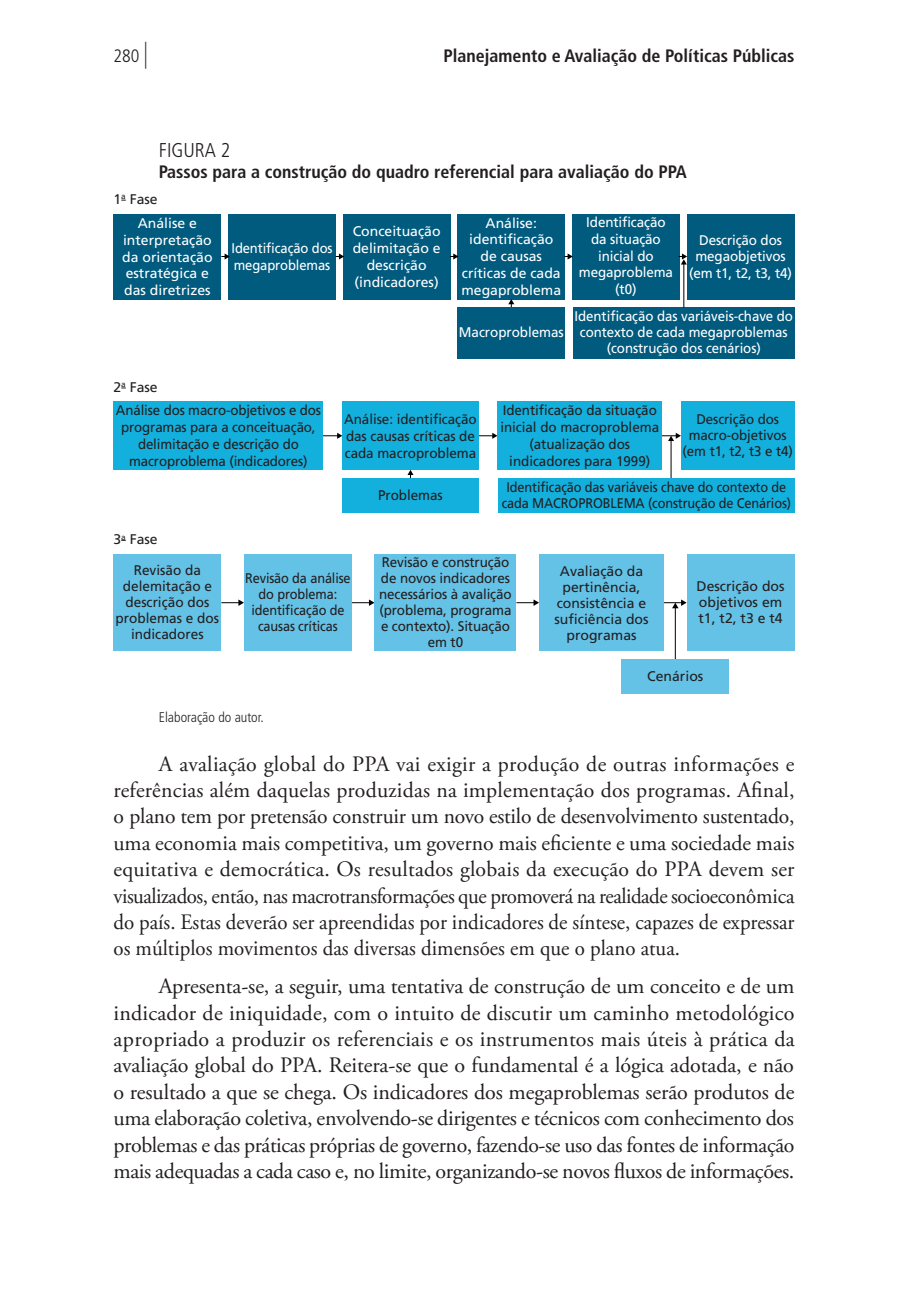
<style>
.page{position:relative;width:908px;height:1304px;background:#fff}
.page>*{position:absolute;margin:0;border:0;box-sizing:border-box;transform-origin:0 0}
.texto_corrido{font:22px/26.4px "Adobe Garamond Pro";letter-spacing:-.015em;color:#231f20;text-align:justify}
.titulo_1_grafico{font:300 condensed 20px "Frutiger LT Pro";color:#231f20}
.titulo_2_grafico_soz{font:700 condensed 18px "Frutiger LT Pro";color:#231f20}
.t1{font:300 condensed 18px "Frutiger LT Pro";color:#231f20}
.t2{font:14px/16.8px "Frutiger LT Pro";letter-spacing:-.005em;color:#231f20;text-align:center;scale:.96 1}
.t3{font:14px/16px "Frutiger LT Pro";letter-spacing:-.005em;color:#231f20;text-align:center}
.t4{font:14px/16.8px "Frutiger LT Pro";letter-spacing:-.005em;color:#fff;text-align:center}
.t5{font:14px/16.8px "Frutiger LT Pro";letter-spacing:-.005em;color:#231f20;text-align:center;scale:.95 1}
.t6{font:14px/16px "Frutiger LT Pro";letter-spacing:-.005em;color:#231f20;text-align:center;scale:.91 1}
.t7{font:14px/16.8px "Frutiger LT Pro";letter-spacing:-.005em;color:#fff;text-align:center;scale:.96 1}
.t8{font:14px/16px "Frutiger LT Pro";letter-spacing:-.005em;color:#fff;text-align:center;scale:.95 1}
.t9{font:14px/16.8px "Frutiger LT Pro";letter-spacing:-.005em;color:#fff;scale:.93 1}
.fonte_grafico_sozinh{font:300 condensed 14px "Frutiger LT Pro";color:#231f20}
.s1{font-size:27px}
</style>
<div class="page">
<div style="left:113px;top:214px;width:108px;height:85px;background:#005b7f"></div>
<div style="left:228px;top:214px;width:108px;height:85px;background:#005b7f"></div>
<div style="left:342px;top:214px;width:108px;height:85px;background:#005b7f"></div>
<div style="left:457px;top:214px;width:108px;height:85px;background:#005b7f"></div>
<div style="left:571px;top:214px;width:108px;height:85px;background:#005b7f"></div>
<div style="left:686px;top:214px;width:108px;height:85px;background:#005b7f"></div>
<div style="left:573px;top:308px;width:221px;height:51px;background:#005b7f"></div>
<svg style="left:221px;top:253px;width:9px;height:7px"></svg>
<svg style="left:323px;top:433px;width:19px;height:6px"></svg>
<svg style="left:221px;top:599px;width:23px;height:7px"></svg>
<svg style="left:351px;top:599px;width:23px;height:7px"></svg>
<svg style="left:516px;top:599px;width:23px;height:7px"></svg>
<svg style="left:478px;top:433px;width:19px;height:6px"></svg>
<svg style="left:335px;top:253px;width:9px;height:7px"></svg>
<svg style="left:450px;top:253px;width:8px;height:7px"></svg>
<svg style="left:564px;top:253px;width:8px;height:7px"></svg>
<hr style="left:683px;top:264px;width:1px;height:44px;background:#000">
<svg style="left:678px;top:253px;width:8px;height:12px"></svg>
<svg style="left:508px;top:299px;width:6px;height:9px"></svg>
<div style="left:457px;top:308px;width:108px;height:51px;background:#005b7f"></div>
<hr style="left:670px;top:440px;width:1px;height:38px;background:#000">
<svg style="left:661px;top:433px;width:19px;height:8px"></svg>
<hr style="left:674px;top:607px;width:1px;height:52px;background:#000">
<svg style="left:663px;top:599px;width:23px;height:9px"></svg>
<svg style="left:407px;top:470px;width:6px;height:8px"></svg>
<div style="left:342px;top:478px;width:136px;height:34px;background:#13b0de"></div>
<div style="left:497px;top:478px;width:297px;height:34px;background:#13b0de"></div>
<div style="left:680px;top:402px;width:114px;height:68px;background:#13b0de"></div>
<div style="left:497px;top:402px;width:164px;height:68px;background:#13b0de"></div>
<div style="left:342px;top:402px;width:136px;height:68px;background:#13b0de"></div>
<div style="left:113px;top:402px;width:210px;height:68px;background:#13b0de"></div>
<div style="left:621px;top:659px;width:108px;height:34px;background:#64c2e7"></div>
<div style="left:686px;top:554px;width:108px;height:97px;background:#64c2e7"></div>
<div style="left:539px;top:554px;width:124px;height:97px;background:#64c2e7"></div>
<div style="left:374px;top:554px;width:142px;height:97px;background:#64c2e7"></div>
<div style="left:244px;top:554px;width:107px;height:97px;background:#64c2e7"></div>
<div style="left:113px;top:554px;width:108px;height:97px;background:#64c2e7"></div>
<p class="t1" style="left:113px;top:45px;width:36px">280 <span class="s1">|</span></p>
<p class="titulo_2_grafico_soz" style="left:443px;top:45px;width:352px">Planejamento e Avaliação de Políticas Públicas</p>
<p class="titulo_1_grafico" style="left:159px;top:138px;width:73px">FIGURA 2</p>
<p class="titulo_2_grafico_soz" style="left:159px;top:161px;width:529px">Passos para a construção do quadro referencial para avaliação do PPA</p>
<p class="t3" style="left:113px;top:191px;width:46px">1<sup>a</sup> Fase</p>
<p class="t4" style="left:122px;top:215px;width:92px">Análise e interpretação da orientação estratégica e das diretrizes</p>
<p class="t9" style="left:231px;top:240px;width:110px">Identificação dos megaproblemas</p>
<p class="t3" style="left:113px;top:379px;width:46px">2<sup>a</sup> Fase</p>
<p class="t5" style="left:116px;top:402px;width:217px">Análise dos macro-objetivos e dos programas para a conceituação, delimitação e descrição do macroproblema (indicadores)</p>
<p class="t3" style="left:113px;top:531px;width:46px">3<sup>a</sup> Fase</p>
<p class="t4" style="left:352px;top:223px;width:89px">Conceituação delimitação e descrição (indicadores)</p>
<p class="t4" style="left:461px;top:214px;width:101px">Análise: identificação de causas críticas de cada megaproblema</p>
<p class="t7" style="left:578px;top:214px;width:100px">Identificação da situação inicial do megaproblema (t0)</p>
<p class="t7" style="left:688px;top:231px;width:109px">Descrição dos megaobjetivos (em t1, t2, t3, t4)</p>
<p class="t8" style="left:574px;top:309px;width:231px">Identificação das variáveis-chave do contexto de cada megaproblemas (construção dos cenários)</p>
<p class="t7" style="left:459px;top:324px;width:110px">Macroproblemas</p>
<p class="t2" style="left:344px;top:411px;width:140px;text-align:left">Análise: identificação das causas críticas de cada macroproblema</p>
<p class="t2" style="left:500px;top:402px;width:167px">Identificação da situação inicial do macroproblema (atualização dos indicadores para 1999)</p>
<p class="t5" style="left:682px;top:411px;width:117px;line-height:16px">Descrição dos macro-objetivos (em t1, t2, t3 e t4)</p>
<p class="t2" style="left:378px;top:486px;width:69px">Problemas</p>
<p class="t6" style="left:501px;top:479px;width:319px">Identificação das variáveis chave do contexto de cada MACROPROBLEMA (construção de Cenários)</p>
<p class="t3" style="left:116px;top:562px;width:105px">Revisão da delemitação e descrição dos problemas e dos indicadores</p>
<p class="t6" style="left:245px;top:570px;width:117px">Revisão da análise do problema: identificação de causas críticas</p>
<p class="t2" style="left:379px;top:554px;width:139px;line-height:16px">Revisão e construção de novos indicadores necessários à avalição (problema, programa e contexto). Situação em t0</p>
<p class="t3" style="left:554px;top:563px;width:96px">Avaliação da pertinência, consistência e suficiência dos programas</p>
<p class="t3" style="left:696px;top:578px;width:89px;text-align:left">Descrição dos objetivos em t1, t2, t3 e t4</p>
<p class="t3" style="left:647px;top:668px;width:58px">Cenários</p>
<p class="fonte_grafico_sozinh" style="left:159px;top:709px;width:106px">Elaboração do autor.</p>
<p class="texto_corrido" style="left:113px;top:751px;width:682px;text-indent:45px">A avaliação global do PPA vai exigir a produção de outras informações e referências além daquelas produzidas na implementação dos programas. Afinal, o plano tem por pretensão construir um novo estilo de desenvolvimento sustentado, uma economia mais competitiva, um governo mais eficiente e uma sociedade mais equitativa e democrática. Os resultados globais da execução do PPA devem ser visualizados, então, nas macrotransformações que promoverá na realidade socioeconômica do país. Estas deverão ser apreendidas por indicadores de síntese, capazes de expressar os múltiplos movimentos das diversas dimensões em que o plano atua.</p>
<p class="texto_corrido" style="left:113px;top:974px;width:682px;text-indent:45px">Apresenta-se, a seguir, uma tentativa de construção de um conceito e de um indicador de iniquidade, com o intuito de discutir um caminho metodológico apropriado a produzir os referenciais e os instrumentos mais úteis à prática da avaliação global do PPA. Reitera-se que o fundamental é a lógica adotada, e não o resultado a que se chega. Os indicadores dos megaproblemas serão produtos de uma elaboração coletiva, envolvendo-se dirigentes e técnicos com conhecimento dos problemas e das práticas próprias de governo, fazendo-se uso das fontes de informação mais adequadas a cada caso e, no limite, organizando-se novos fluxos de informações.</p>
</div>
